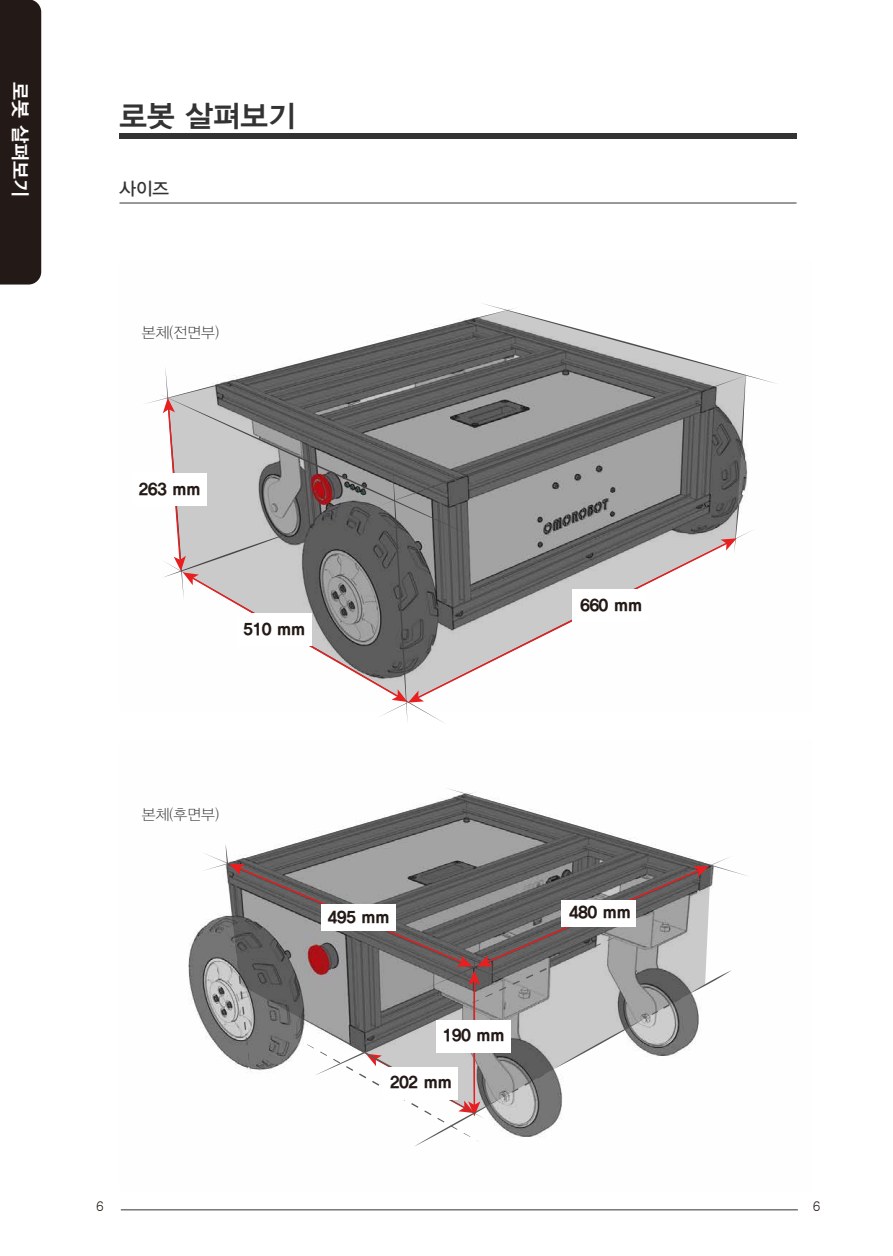
<style>
.page{position:relative;width:893px;height:1256px;background:#fff}
.page>*{position:absolute;margin:0;border:0;box-sizing:border-box;transform-origin:0 0}
.t1{font:30px "YDIYGO340";color:#333334}
.t2{font:19.5px "YDIYGO340";color:#fff}
.t3{font:18px "YDIYGO330";color:#333}
.t4{font:16.5px "YDIYGO360";color:#231916}
.t5{font:15px "YDIYGO310";color:#333}
.t6{font:13.5px "Nanum Square L";color:#231916}
</style>
<div class="page">
<svg style="left:145px;top:303px;width:632px;height:420px"></svg>
<div style="left:0;top:0;width:41px;height:284px;background:#231916"></div>
<hr style="left:121px;top:1209px;width:677px;height:1px;background:#333334">
<div style="left:119px;top:133px;width:677px;height:5px;background:#333334"></div>
<hr style="left:119px;top:203px;width:677px;height:1px;background:#333334">
<svg style="left:202px;top:788px;width:546px;height:358px"></svg>
<div style="left:572px;top:589px;width:75px;height:33px;background:#fff"></div>
<div style="left:237px;top:613px;width:74px;height:33px;background:#fff"></div>
<div style="left:133px;top:473px;width:74px;height:33px;background:#fff"></div>
<div style="left:561px;top:900px;width:74px;height:26px;background:#fff"></div>
<div style="left:322px;top:904px;width:74px;height:26px;background:#fff"></div>
<div style="left:436px;top:1019px;width:75px;height:33px;background:#fff"></div>
<div style="left:384px;top:1066px;width:74px;height:33px;background:#fff"></div>
<p class="t2" style="left:32px;top:82px;width:116px;rotate:90deg">로봇 살펴보기</p>
<h1 class="t1" style="left:119px;top:99px;width:178px">로봇 살펴보기</h1>
<p class="t3" style="left:119px;top:178px;width:51px">사이즈</p>
<p class="t5" style="left:142px;top:324px;width:78px">본체(전면부)</p>
<p class="t4" style="left:139px;top:479px;width:63px">263 mm</p>
<p class="t4" style="left:244px;top:619px;width:63px">510 mm</p>
<p class="t4" style="left:580px;top:595px;width:63px">660 mm</p>
<p class="t5" style="left:142px;top:805px;width:78px">본체(후면부)</p>
<p class="t4" style="left:328px;top:906px;width:63px">495 mm</p>
<p class="t4" style="left:569px;top:902px;width:63px">480 mm</p>
<p class="t4" style="left:443px;top:1025px;width:63px">190 mm</p>
<p class="t4" style="left:390px;top:1072px;width:63px">202 mm</p>
<p class="t6" style="left:96px;top:1198px;width:9px">6</p>
<p class="t6" style="left:813px;top:1198px;width:9px">6</p>
</div>
